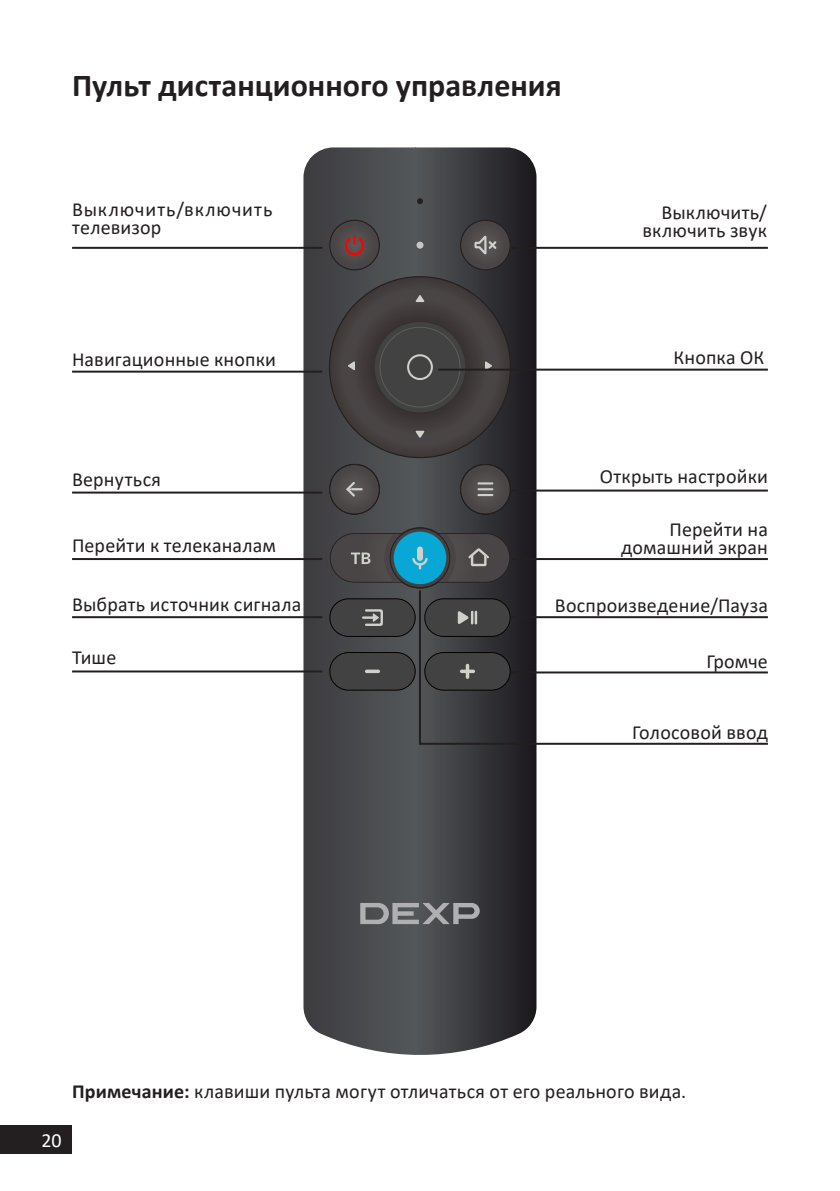
<style>
.page{position:relative;width:840px;height:1191px;background:#fff}
.page>*{position:absolute;margin:0;border:0;box-sizing:border-box;transform-origin:0 0}
.Заголовок_16{font:700 32px "Calibri";color:#231f20}
.текст_на_схеме_пульта_ДУ{font:20px/18px "Calibri";letter-spacing:.01em;color:#231f20;text-align:right}
.текст_на_схеме_пульта_ДУ-2{font:20px/18px "Calibri";letter-spacing:.04em;color:#231f20}
.t1{font:20px "Calibri";color:#fff}
.s1{font-weight:700}
</style>
<div class="page">
<div style="left:0;top:1125px;width:72px;height:29px;background:#231f20"></div>
<svg style="left:303px;top:147px;width:233px;height:908px;background:#414245"></svg>
<div style="left:416px;top:241px;width:7px;height:8px;border:1px solid #424242;border-radius:50%"></div>
<svg style="left:417px;top:198px;width:6px;height:6px"></svg>
<img style="left:329px;top:220px;width:50px;height:50px;border-radius:24px">
<div style="left:329px;top:220px;width:51px;height:50px;border:1px solid #261f1f;border-radius:50%"></div>
<img style="left:329px;top:277px;width:181px;height:180px">
<div style="left:416px;top:242px;width:7px;height:7px;background:#c7c4c4;border-radius:50%"></div>
<img style="left:460px;top:220px;width:50px;height:50px;border-radius:24px">
<div style="left:460px;top:220px;width:50px;height:50px;border:1px solid #261f1f;border-radius:50%"></div>
<svg style="left:374px;top:322px;width:91px;height:90px;background:#424040"></svg>
<div style="left:407px;top:354px;width:25px;height:26px;border:2px solid #cfd1ca;border-radius:50%"></div>
<svg style="left:484px;top:361px;width:7px;height:8px"></svg>
<svg style="left:348px;top:361px;width:7px;height:9px"></svg>
<svg style="left:415px;top:295px;width:9px;height:7px"></svg>
<svg style="left:415px;top:431px;width:9px;height:7px"></svg>
<svg style="left:344px;top:235px;width:20px;height:20px"></svg>
<svg style="left:328px;top:464px;width:182px;height:226px;background:#434a4e"></svg>
<svg style="left:365px;top:669px;width:15px;height:4px"></svg>
<svg style="left:459px;top:669px;width:16px;height:4px"></svg>
<svg style="left:465px;top:664px;width:4px;height:15px"></svg>
<svg style="left:474px;top:236px;width:22px;height:18px"></svg>
<svg style="left:360px;top:903px;width:119px;height:21px;background:#7d7e81"></svg>
<hr style="left:511px;top:247px;width:256px;height:2px;background:#231f20">
<hr style="left:438px;top:369px;width:329px;height:2px;background:#231f20">
<hr style="left:511px;top:489px;width:256px;height:2px;background:#231f20">
<hr style="left:511px;top:558px;width:256px;height:2px;background:#231f20">
<hr style="left:511px;top:616px;width:256px;height:2px;background:#231f20">
<hr style="left:511px;top:671px;width:256px;height:2px;background:#231f20">
<hr style="left:420px;top:743px;width:347px;height:2px;background:#231f20">
<hr style="left:419px;top:590px;width:2px;height:155px;background:#231f20">
<hr style="left:72px;top:247px;width:250px;height:2px;background:#231f20">
<hr style="left:72px;top:371px;width:250px;height:2px;background:#231f20">
<hr style="left:72px;top:491px;width:250px;height:2px;background:#231f20">
<hr style="left:72px;top:558px;width:250px;height:2px;background:#231f20">
<hr style="left:72px;top:616px;width:250px;height:2px;background:#231f20">
<hr style="left:72px;top:670px;width:250px;height:2px;background:#231f20">
<p class="Заголовок_16" style="left:72px;top:63px;width:491px">Пульт дистанционного управления</p>
<p class="текст_на_схеме_пульта_ДУ-2" style="left:72px;top:199px;width:202px">Выключить/включить телевизор</p>
<p class="текст_на_схеме_пульта_ДУ" style="left:642px;top:203px;width:126px">Выключить/ включить звук</p>
<p class="текст_на_схеме_пульта_ДУ" style="left:72px;top:349px;width:205px">Навигационные кнопки</p>
<p class="текст_на_схеме_пульта_ДУ" style="left:72px;top:470px;width:90px">Вернуться</p>
<p class="текст_на_схеме_пульта_ДУ" style="left:72px;top:536px;width:205px">Перейти к телеканалам</p>
<p class="текст_на_схеме_пульта_ДУ" style="left:673px;top:348px;width:92px">Кнопка ОК</p>
<p class="текст_на_схеме_пульта_ДУ" style="left:599px;top:467px;width:169px">Открыть настройки</p>
<p class="текст_на_схеме_пульта_ДУ" style="left:621px;top:519px;width:148px">Перейти на домашний экран</p>
<p class="текст_на_схеме_пульта_ДУ" style="left:72px;top:594px;width:231px">Выбрать источник сигнала</p>
<p class="текст_на_схеме_пульта_ДУ" style="left:72px;top:648px;width:46px">Тише</p>
<p class="текст_на_схеме_пульта_ДУ" style="left:554px;top:596px;width:214px">Воспроизведение/Пауза</p>
<p class="текст_на_схеме_пульта_ДУ" style="left:706px;top:651px;width:63px">Громче</p>
<p class="текст_на_схеме_пульта_ДУ" style="left:632px;top:722px;width:137px">Голосовой ввод</p>
<p class="текст_на_схеме_пульта_ДУ" style="left:72px;top:1081px;width:615px"><span class="s1">Примечание:</span> клавиши пульта могут отличаться от его реального вида.</p>
<p class="t1" style="left:42px;top:1127px;width:22px">20</p>
</div>
